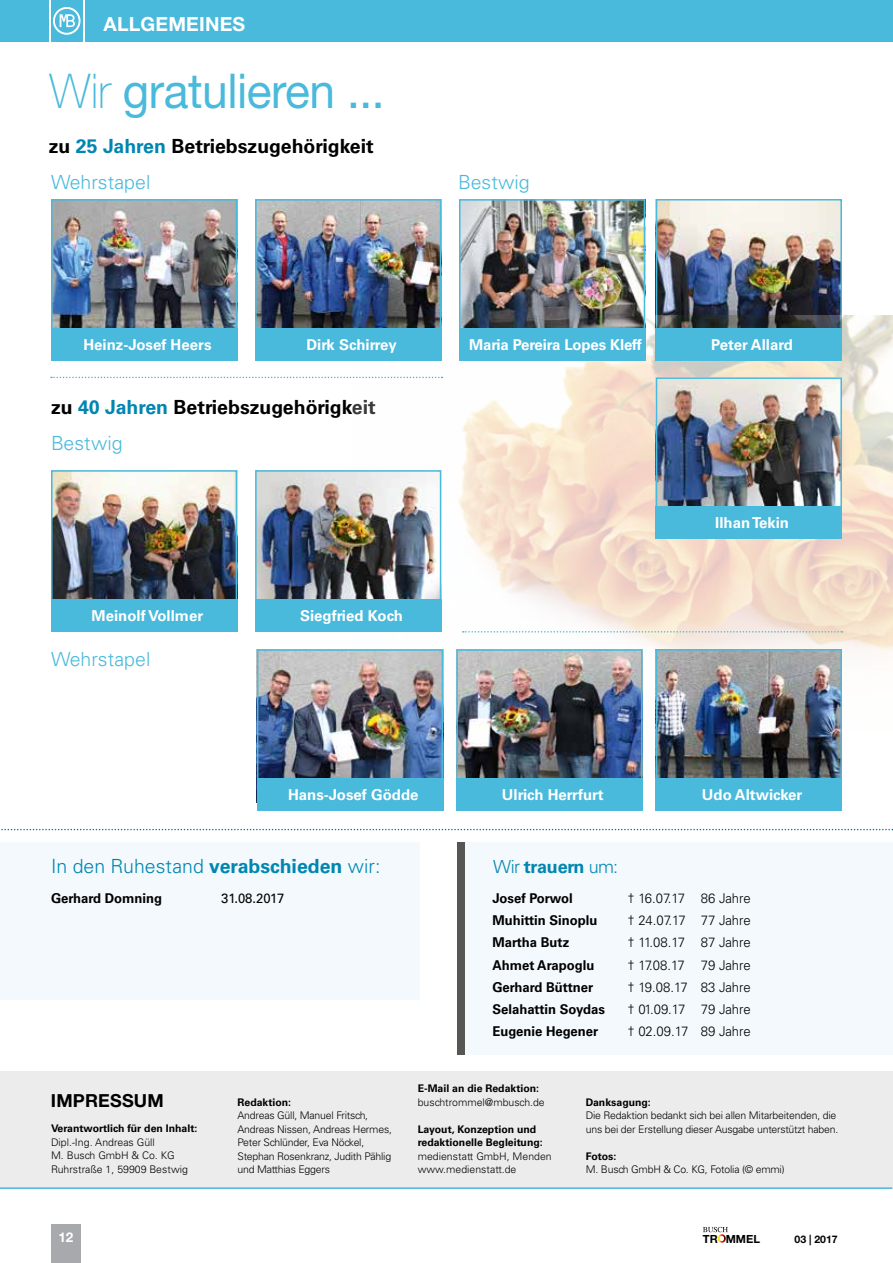
<style>
.page{position:relative;width:893px;height:1263px;background:#fff}
.page>*{position:absolute;margin:0;border:0;box-sizing:border-box;transform-origin:0 0}
.t1{font:48px "Helvetica Neue LT Pro";letter-spacing:-.01em;color:#49b9dc;scale:.96 1}
.t2{font:700 19.5px "Univers LT Std";color:#000}
.t3{font:300 19.5px "Univers LT Std";color:#49b9dc}
.t4{font:300 19.5px "Univers LT Std";color:#0086b1}
.t5{font:700 19.5px "Helvetica Neue LT Pro";letter-spacing:.01em;color:#fff}
.t6{font:700 18px "Univers LT Std";letter-spacing:-.01em;color:#0086b1}
.t7{font:700 18px "Helvetica Neue LT Pro";letter-spacing:.01em;color:#000}
.t8{font:700 15px "Univers LT Std";color:#fff}
.t9{font:300 13.5px "Univers LT Std";color:#000}
.t10{font:700 13.5px "Univers LT Std";color:#000}
.t11{font:13.5px "Univers LT Std";color:#000}
.t12{font:700 13.5px "Helvetica Neue LT Pro";color:#fff}
.t13{font:700 11.25px "Helvetica Neue LT Pro";color:#000}
.t14{font:300 10.5px/13.5px "Univers LT Std";letter-spacing:-.02em;color:#000}
.t15{font:300 10.5px/13.5px "Univers LT Std";color:#000}
.t16{font:700 10.5px/13.5px "Univers LT Std";color:#000}
.t17{font:700 10.5px "Helvetica Neue LT Pro";color:#000}
.s1{font-weight:100}
.s2{color:#0086b1}
.s3{font-weight:700}
.s4{font-weight:300}
</style>
<div class="page">
<div style="left:51px;top:1224px;width:30px;height:39px;background:#a7a9ad"></div>
<div style="left:465px;top:842px;width:428px;height:212px;background:#f3f9fc"></div>
<div style="left:457px;top:842px;width:8px;height:212px;background:#565655"></div>
<svg style="left:1px;top:829px;width:892px;height:1px"></svg>
<div style="left:0;top:1071px;width:893px;height:117px;background:#ececec"></div>
<img style="left:659px;top:202px;width:180px;height:113px">
<div style="left:656px;top:199px;width:186px;height:153px;border:2px solid #49b9dc"></div>
<svg style="left:703px;top:1227px;width:25px;height:16px"></svg>
<div style="left:85px;top:0;width:808px;height:41px;background:#49b9dc"></div>
<div style="left:51px;top:0;width:32px;height:41px;background:#49b9dc"></div>
<div style="left:0;top:0;width:49px;height:41px;background:#49b9dc"></div>
<svg style="left:53px;top:7px;width:28px;height:28px"></svg>
<hr style="left:0;top:1187px;width:892px;height:2px;background:#49b9dc">
<div style="left:0;top:842px;width:419px;height:157px;background:#f3f9fc"></div>
<img style="left:353px;top:315px;width:540px;height:414px">
<img style="left:54px;top:202px;width:180px;height:127px">
<div style="left:51px;top:199px;width:186px;height:154px;border:2px solid #49b9dc"></div>
<div style="left:51px;top:329px;width:186px;height:32px;background:#49b9dc"></div>
<img style="left:54px;top:473px;width:180px;height:126px">
<div style="left:51px;top:470px;width:186px;height:154px;border:2px solid #49b9dc"></div>
<div style="left:51px;top:599px;width:186px;height:32px;background:#49b9dc"></div>
<img style="left:260px;top:652px;width:180px;height:126px">
<div style="left:257px;top:649px;width:186px;height:154px;border:2px solid #49b9dc"></div>
<div style="left:257px;top:778px;width:186px;height:32px;background:#49b9dc"></div>
<img style="left:258px;top:202px;width:180px;height:127px">
<div style="left:255px;top:199px;width:186px;height:154px;border:2px solid #49b9dc"></div>
<div style="left:255px;top:329px;width:186px;height:32px;background:#49b9dc"></div>
<img style="left:258px;top:473px;width:180px;height:127px">
<div style="left:255px;top:470px;width:186px;height:154px;border:2px solid #49b9dc"></div>
<div style="left:255px;top:600px;width:186px;height:32px;background:#49b9dc"></div>
<img style="left:459px;top:652px;width:180px;height:127px">
<div style="left:456px;top:649px;width:186px;height:154px;border:2px solid #49b9dc"></div>
<div style="left:456px;top:779px;width:186px;height:32px;background:#49b9dc"></div>
<img style="left:659px;top:652px;width:180px;height:127px">
<div style="left:656px;top:649px;width:186px;height:153px;border:2px solid #49b9dc"></div>
<div style="left:656px;top:779px;width:186px;height:32px;background:#49b9dc"></div>
<img style="left:462px;top:202px;width:180px;height:127px">
<div style="left:459px;top:199px;width:186px;height:154px;border:2px solid #49b9dc"></div>
<div style="left:459px;top:329px;width:186px;height:32px;background:#49b9dc"></div>
<img style="left:659px;top:380px;width:180px;height:127px">
<div style="left:656px;top:377px;width:186px;height:154px;border:2px solid #49b9dc"></div>
<div style="left:656px;top:507px;width:186px;height:32px;background:#49b9dc"></div>
<div style="left:656px;top:329px;width:186px;height:32px;background:#49b9dc"></div>
<svg style="left:51px;top:377px;width:391px;height:1px"></svg>
<svg style="left:463px;top:631px;width:379px;height:1px"></svg>
<h2 class="t5" style="left:103px;top:11px;width:143px">ALLGEMEINES</h2>
<h1 class="t1" style="left:49px;top:61px;width:351px"><span class="s1">Wir</span> gratulieren ...</h1>
<h2 class="t2" style="left:49px;top:135px;width:326px">zu <span class="s2">25 Jahren</span> Betriebszugehörigkeit</h2>
<h2 class="t3" style="left:51px;top:170px;width:101px">Wehrstapel</h2>
<h2 class="t3" style="left:458px;top:170px;width:73px">Bestwig</h2>
<h3 class="t8" style="left:83px;top:336px;width:130px">Heinz-Josef Heers</h3>
<h3 class="t8" style="left:306px;top:336px;width:92px">Dirk Schirrey</h3>
<h2 class="t2" style="left:51px;top:396px;width:326px">zu <span class="s2">40 Jahren</span> Betriebszugehörigkeit</h2>
<h2 class="t3" style="left:51px;top:431px;width:73px">Bestwig</h2>
<h3 class="t8" style="left:92px;top:607px;width:113px">Meinolf Vollmer</h3>
<h2 class="t3" style="left:51px;top:647px;width:101px">Wehrstapel</h2>
<h3 class="t8" style="left:300px;top:607px;width:105px">Siegfried Koch</h3>
<h3 class="t8" style="left:469px;top:336px;width:174px">Maria Pereira Lopes Kleff</h3>
<h3 class="t8" style="left:711px;top:336px;width:83px">Peter Allard</h3>
<h3 class="t8" style="left:715px;top:514px;width:75px">Ilhan Tekin</h3>
<h3 class="t8" style="left:288px;top:786px;width:132px">Hans-Josef Gödde</h3>
<h2 class="t4" style="left:51px;top:854px;width:331px">In den Ruhestand <span class="s3">verabschieden</span> wir:</h2>
<p class="t10" style="left:51px;top:890px;width:113px">Gerhard Domning</p>
<p class="t11" style="left:221px;top:890px;width:65px">31.08.2017</p>
<h3 class="t8" style="left:502px;top:786px;width:103px">Ulrich Herrfurt</h3>
<h3 class="t8" style="left:702px;top:786px;width:102px">Udo Altwicker</h3>
<h3 class="t6" style="left:493px;top:856px;width:127px"><span class="s4">Wir</span> trauern <span class="s4">um:</span></h3>
<p class="t10" style="left:492px;top:890px;width:82px">Josef Porwol</p>
<p class="t9" style="left:627px;top:890px;width:125px">† 16.07.17 86 Jahre</p>
<p class="t10" style="left:492px;top:912px;width:107px">Muhittin Sinoplu</p>
<p class="t9" style="left:627px;top:912px;width:125px">† 24.07.17 77 Jahre</p>
<p class="t10" style="left:492px;top:935px;width:78px">Martha Butz</p>
<p class="t9" style="left:627px;top:934px;width:125px">† 11.08.17 87 Jahre</p>
<p class="t10" style="left:492px;top:957px;width:103px">Ahmet Arapoglu</p>
<p class="t9" style="left:627px;top:957px;width:125px">† 17.08.17 79 Jahre</p>
<p class="t10" style="left:492px;top:979px;width:102px">Gerhard Büttner</p>
<p class="t9" style="left:627px;top:979px;width:125px">† 19.08.17 83 Jahre</p>
<p class="t10" style="left:492px;top:1001px;width:114px">Selahattin Soydas</p>
<p class="t9" style="left:627px;top:1001px;width:125px">† 01.09.17 79 Jahre</p>
<p class="t10" style="left:492px;top:1024px;width:107px">Eugenie Hegener</p>
<p class="t9" style="left:627px;top:1023px;width:125px">† 02.09.17 89 Jahre</p>
<h3 class="t7" style="left:51px;top:1089px;width:114px">IMPRESSUM</h3>
<p class="t16" style="left:51px;top:1122px;width:148px">Verantwortlich für den Inhalt:</p>
<p class="t15" style="left:51px;top:1135px;width:138px">Dipl.-Ing. Andreas Güll<br>M. Busch GmbH &amp; Co. KG<br>Ruhrstraße 1, 59909 Bestwig</p>
<p class="t16" style="left:237px;top:1095px;width:55px">Redaktion:</p>
<p class="t14" style="left:237px;top:1109px;width:156px">Andreas Güll, Manuel Fritsch,<br>Andreas Nissen, Andreas Hermes,<br>Peter Schlünder, Eva Nöckel,<br>Stephan Rosenkranz, Judith Pählig und Matthias Eggers</p>
<p class="t16" style="left:418px;top:1081px;width:123px">E-Mail an die Redaktion:</p>
<p class="t15" style="left:418px;top:1095px;width:128px">buschtrommel@mbusch.de</p>
<p class="t16" style="left:418px;top:1122px;width:126px">Layout, Konzeption und redaktionelle Begleitung:</p>
<p class="t15" style="left:418px;top:1149px;width:135px">medienstatt GmbH, Menden www.medienstatt.de</p>
<p class="t16" style="left:586px;top:1095px;width:67px">Danksagung:</p>
<p class="t14" style="left:586px;top:1109px;width:254px">Die Redaktion bedankt sich bei allen Mitarbeitenden, die uns bei der Erstellung dieser Ausgabe unterstützt haben.</p>
<p class="t16" style="left:586px;top:1149px;width:32px">Fotos:</p>
<p class="t14" style="left:586px;top:1163px;width:200px">M. Busch GmbH &amp; Co. KG, Fotolia (© emmi)</p>
<p class="t12" style="left:58px;top:1228px;width:17px">12</p>
<p class="t17" style="left:794px;top:1232px;width:45px">03 | 2017</p>
<p class="t13" style="left:703px;top:1231px;width:59px">TR MMEL</p>
</div>
